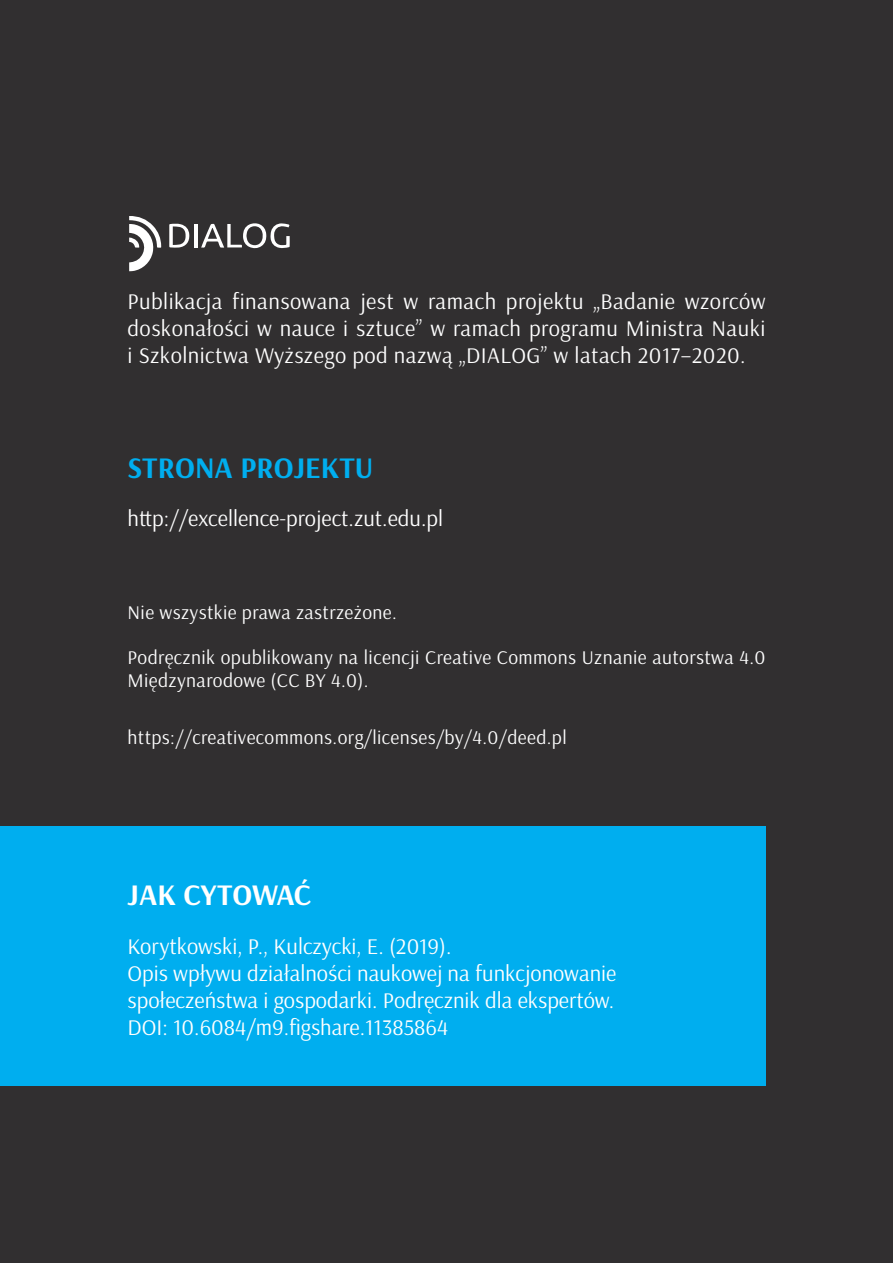
<style>
.page{position:relative;width:893px;height:1263px;background:#312f30}
.page>*{position:absolute;margin:0;border:0;box-sizing:border-box;transform-origin:0 0}
.t1{font:700 30px "Arsenal";color:#00aeef}
.t2{font:700 30px "Arsenal";color:#fff}
.t3{font:22.5px/27px "Arsenal";color:#fff;text-align:justify}
.t4{font:19.5px/23.4px "Arsenal";letter-spacing:.02em;color:#fff}
</style>
<div class="page">
<div style="left:0;top:826px;width:765px;height:259px;background:#00aeef"></div>
<svg style="left:129px;top:216px;width:32px;height:55px"></svg>
<svg style="left:169px;top:223px;width:21px;height:25px"></svg>
<svg style="left:201px;top:223px;width:89px;height:26px"></svg>
<hr style="left:195px;top:224px;width:3px;height:23px;background:#fff">
<p class="t3" style="left:128px;top:288px;width:639px">Publikacja finansowana jest w ramach projektu „Badanie wzorców doskonałości w nauce i sztuce” w ramach programu Ministra Nauki i Szkolnictwa Wyższego pod nazwą „DIALOG” w latach 2017–2020.</p>
<h1 class="t1" style="left:128px;top:449px;width:247px">STRONA PROJEKTU</h1>
<p class="t3" style="left:128px;top:505px;width:317px">http://excellence-project.zut.edu.pl</p>
<p class="t4" style="left:128px;top:601px;width:271px">Nie wszystkie prawa zastrzeżone.</p>
<p class="t4" style="left:128px;top:645px;width:639px">Podręcznik opublikowany na licencji Creative Commons Uznanie autorstwa 4.0<br>Międzynarodowe (CC BY 4.0).</p>
<p class="t4" style="left:128px;top:726px;width:441px">https://creativecommons.org/licenses/by/4.0/deed.pl</p>
<h1 class="t2" style="left:128px;top:877px;width:185px">JAK CYTOWAĆ</h1>
<p class="t3" style="left:128px;top:933px;width:490px;text-align:left">Korytkowski, P., Kulczycki, E. (2019).<br>Opis wpływu działalności naukowej na funkcjonowanie społeczeństwa i gospodarki. Podręcznik dla ekspertów.<br>DOI: 10.6084/m9.figshare.11385864</p>
</div>
